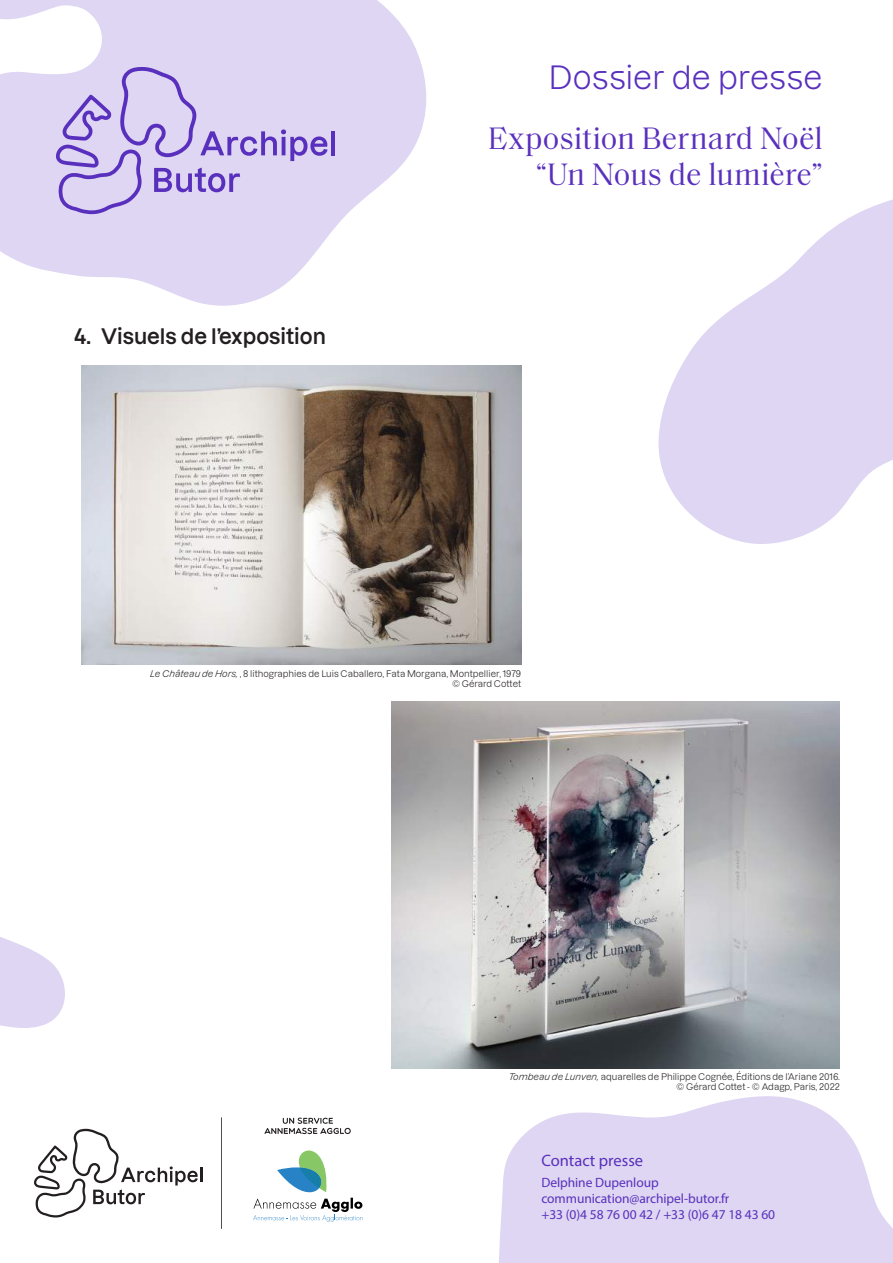
<style>
.page{position:relative;width:893px;height:1263px;background:#fff}
.page>*{position:absolute;margin:0;border:0;box-sizing:border-box;transform-origin:0 0}
.t1{font:31.5px/36px "Saol Text";letter-spacing:-.005em;color:#5930bd;text-align:right}
.t2{font:31.5px "Dazzed";letter-spacing:.005em;color:#5930bd}
.t3{font:600 21px "Dazzed";color:#231f20}
.t4{font:16.5px "Myriad Pro";color:#5930bd}
.t5{font:13.5px/16.2px "Myriad Pro";letter-spacing:-.005em;color:#5930bd}
.t6{font:9px/10.8px "Dazzed";color:#231f20;text-align:right}
.s1{font-style:italic}
</style>
<div class="page">
<svg style="left:499px;top:1096px;width:394px;height:167px;fill:#ded6f2"></svg>
<hr style="left:221px;top:1117px;width:1px;height:112px;background:#231f20">
<svg style="left:253px;top:1150px;width:110px;height:72px"></svg>
<svg style="left:34px;top:1129px;width:168px;height:88px"></svg>
<svg style="left:264px;top:1117px;width:87px;height:17px"></svg>
<svg style="left:0;top:0;width:426px;height:306px;fill:#ded6f2"></svg>
<svg style="left:0;top:937px;width:65px;height:91px"></svg>
<svg style="left:658px;top:199px;width:235px;height:345px;fill:#ded6f2"></svg>
<hr style="left:331px;top:131px;width:4px;height:24px;background:#5930bd">
<svg style="left:56px;top:67px;width:272px;height:147px;background:#cdc1eb"></svg>
<img style="left:82px;top:366px;width:439px;height:299px">
<img style="left:391px;top:701px;width:449px;height:367px">
<h2 class="t3" style="left:74px;top:319px;width:253px">4. Visuels de l’exposition</h2>
<h1 class="t2" style="left:548px;top:52px;width:276px">Dossier de presse</h1>
<h1 class="t1" style="left:488px;top:118px;width:336px">Exposition Bernard Noël “Un Nous de lumière”</h1>
<p class="t6" style="left:150px;top:667px;width:373px"><span class="s1">Le Château de Hors,</span> , 8 lithographies de Luis Caballero, Fata Morgana, Montpellier, 1979 © Gérard Cottet</p>
<p class="t6" style="left:509px;top:1070px;width:333px"><span class="s1">Tombeau de Lunven,</span> aquarelles de Philippe Cognée, Éditions de l’Ariane 2016. <span class="s1">©</span> Gérard Cottet - © Adagp, Paris, 2022</p>
<h3 class="t4" style="left:541px;top:1150px;width:103px">Contact presse</h3>
<h3 class="t5" style="left:541px;top:1174px;width:235px">Delphine Dupenloup communication@archipel-butor.fr<br>+33 (0)4 58 76 00 42 / +33 (0)6 47 18 43 60</h3>
</div>
